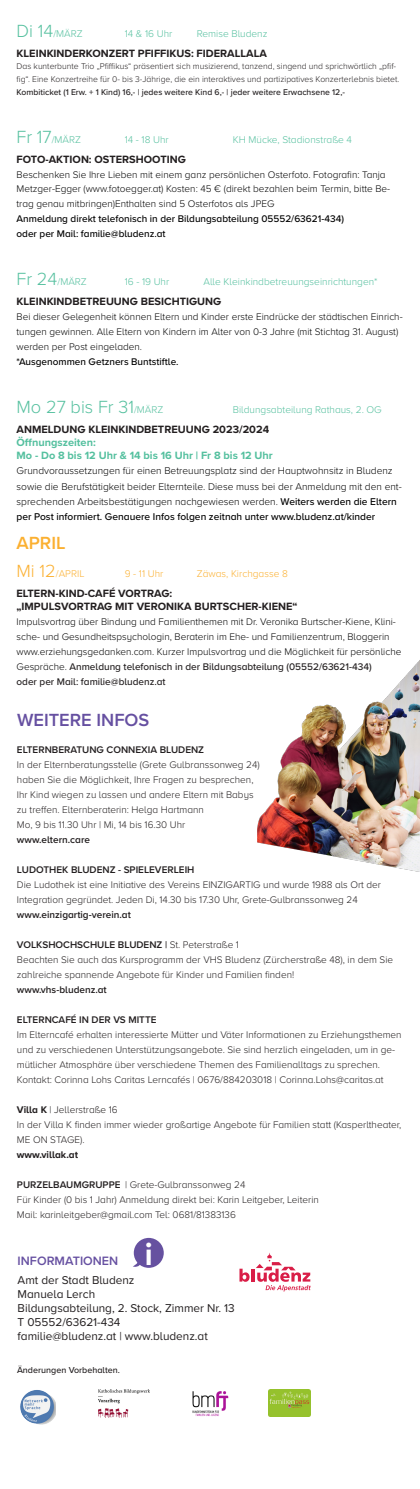
<style>
.page{position:relative;width:420px;height:1489px;background:#fff}
.page>*{position:absolute;margin:0;border:0;box-sizing:border-box;transform-origin:0 0}
.t1{font:300 18.2px "Proxima Nova A";color:#55c09f}
.t2{font:600 18.2px "Proxima Nova A";color:#6650a1}
.t3{font:600 18.2px "Proxima Nova A";color:#fbb031}
.t4{font:600 12.6px "Proxima Nova A";color:#6650a1}
.t5{font:11.8px "Proxima Nova A";color:#231f20}
.t6{font:700 11px "Proxima Nova A";color:#231f20}
.t7{font:700 11px/13.1px "Proxima Nova A";color:#55c09f}
.t8{font:300 10.2px/15.3px "Proxima Nova A";color:#000001}
.t9{font:300 10.1px "Proxima Nova A";color:#55c09f}
.t10{font:300 10.1px "Proxima Nova A";color:#fbb031}
.t11{font:300 10px/15px "Proxima Nova A";color:#231f20}
.t12{font:300 10px/15px "Proxima Nova A";color:#000001}
.t13{font:600 10px "Proxima Nova A";color:#231f20}
.t14{font:500 10px/15px "Proxima Nova A";color:#000001}
.t15{font:500 8.9px "Proxima Nova A";color:#231f20}
.t16{font:300 8.6px/12.7px "Proxima Nova A";color:#231f20}
.t17{font:500 8.6px "Proxima Nova A";color:#231f20}
.s1{font-size:18.2px}
.s2{font-size:10.1px}
.s3{color:#231f20}
.s4{font-weight:500}
.s5{font-weight:500;color:#231f20}
.s6{font-weight:300}
.s7{font-weight:600}
.s8{font-weight:700}
</style>
<div class="page">
<svg style="left:239px;top:1252px;width:72px;height:39px"></svg>
<div style="left:134px;top:1237px;width:30px;height:30px;background:#6651a0;border-radius:50%"></div>
<img style="left:20px;top:1390px;width:36px;height:35px">
<img style="left:192px;top:1391px;width:37px;height:24px">
<img style="left:268px;top:1389px;width:42px;height:26px">
<img style="left:98px;top:1389px;width:51px;height:28px">
<img style="left:258px;top:660px;width:162px;height:212px">
<svg style="left:133px;top:1241px;width:18px;height:27px"></svg>
<p class="t9" style="left:17px;top:26px;width:68px"><span class="s1">Di 14</span>/MÄRZ</p>
<p class="t9" style="left:125px;top:26px;width:49px">14 &amp; 16 Uhr</p>
<p class="t9" style="left:197px;top:26px;width:72px">Remise Bludenz</p>
<p class="t6" style="left:17px;top:45px;width:252px">KLEINKINDERKONZERT PFIFFIKUS: FIDERALLALA</p>
<p class="t16" style="left:17px;top:60px;width:384px">Das kunterbunte Trio „Pfiffikus“ präsentiert sich musizierend, tanzend, singend und sprichwörtlich „pfif&shy;fig“. Eine Konzertreihe für 0- bis 3-Jährige, die ein interaktives und partizipatives Konzerterlebnis bietet.</p>
<p class="t17" style="left:17px;top:85px;width:330px">Kombiticket (1 Erw. + 1 Kind) 16,- | jedes weitere Kind 6,- | jeder weitere Erwachsene 12,-</p>
<p class="t9" style="left:17px;top:132px;width:66px"><span class="s1">Fr 17</span>/MÄRZ</p>
<p class="t9" style="left:125px;top:132px;width:46px">14 - 18 Uhr</p>
<p class="t9" style="left:233px;top:132px;width:121px">KH Mücke, Stadionstraße 4</p>
<p class="t6" style="left:17px;top:151px;width:171px">FOTO-AKTION: OSTERSHOOTING</p>
<p class="t12" style="left:17px;top:166px;width:375px">Beschenken Sie Ihre Lieben mit einem ganz persönlichen Osterfoto. Fotografin: Tanja<br>Metzger-Egger (www.fotoegger.at) Kosten: 45 € (direkt bezahlen beim Termin, bitte Be&shy;trag genau mitbringen)Enthalten sind 5 Osterfotos als JPEG</p>
<p class="t14" style="left:17px;top:211px;width:329px">Anmeldung direkt telefonisch in der Bildungsabteilung 05552/63621-434) oder per Mail: familie@bludenz.at</p>
<p class="t9" style="left:17px;top:274px;width:72px"><span class="s1">Fr 24</span>/MÄRZ</p>
<p class="t9" style="left:125px;top:274px;width:46px">16 - 19 Uhr</p>
<p class="t9" style="left:203px;top:274px;width:175px">Alle Kleinkindbetreuungseinrichtungen*</p>
<p class="t6" style="left:17px;top:293px;width:206px">KLEINKINDBETREUUNG BESICHTIGUNG</p>
<p class="t12" style="left:17px;top:309px;width:387px">Bei dieser Gelegenheit können Eltern und Kinder erste Eindrücke der städtischen Einrich&shy;tungen gewinnen. Alle Eltern von Kindern im Alter von 0-3 Jahre (mit Stichtag 31. August) werden per Post eingeladen.</p>
<p class="t14" style="left:17px;top:354px;width:163px">*Ausgenommen Getzners Buntstiftle.</p>
<p class="t1" style="left:17px;top:393px;width:148px">Mo 27 bis Fr 31<span class="s2">/MÄRZ</span></p>
<p class="t9" style="left:233px;top:402px;width:150px">Bildungsabteilung Rathaus, 2. OG</p>
<p class="t7" style="left:17px;top:422px;width:258px"><span class="s3">ANMELDUNG KLEINKINDBETREUUNG 2023/2024<br></span>Öffnungszeiten:<br>Mo - Do 8 bis 12 Uhr &amp; 14 bis 16 Uhr | Fr 8 bis 12 Uhr</p>
<p class="t8" style="left:17px;top:463px;width:386px">Grundvoraussetzungen für einen Betreuungsplatz sind der Hauptwohnsitz in Bludenz sowie die Berufstätigkeit beider Elternteile. Diese muss bei der Anmeldung mit den ent&shy;sprechenden Arbeitsbestätigungen nachgewiesen werden. <span class="s4">Weiters werden die Eltern per Post informiert. Genauere Infos folgen zeitnah unter www.bludenz.at/kinder</span></p>
<p class="t3" style="left:17px;top:529px;width:50px">APRIL</p>
<p class="t10" style="left:17px;top:566px;width:69px"><span class="s1">Mi 12</span>/APRIL</p>
<p class="t10" style="left:125px;top:566px;width:40px">9 - 11 Uhr</p>
<p class="t10" style="left:197px;top:566px;width:93px">Zäwas, Kirchgasse 8</p>
<p class="t6" style="left:17px;top:585px;width:157px">ELTERN-KIND-CAFÉ VORTRAG:</p>
<p class="t6" style="left:17px;top:598px;width:282px">„IMPULSVORTRAG MIT VERONIKA BURTSCHER-KIENE“</p>
<p class="t12" style="left:17px;top:613px;width:386px">Impulsvortrag über Bindung und Familienthemen mit Dr. Veronika Burtscher-Kiene, Klini&shy;sche- und Gesundheitspsychologin, Beraterin im Ehe- und Familienzentrum, Bloggerin www.erziehungsgedanken.com. Kurzer Impulsvortrag und die Möglichkeit für persönliche Gespräche. <span class="s5">Anmeldung telefonisch in der Bildungsabteilung (05552/63621-434)<br>oder per Mail: familie@bludenz.at</span></p>
<p class="t2" style="left:17px;top:706px;width:134px">WEITERE INFOS</p>
<p class="t13" style="left:17px;top:742px;width:189px">ELTERNBERATUNG CONNEXIA BLUDENZ</p>
<p class="t11" style="left:17px;top:756px;width:244px">In der Elternberatungsstelle (Grete Gulbranssonweg 24) haben Sie die Möglichkeit, Ihre Fragen zu besprechen, Ihr Kind wiegen zu lassen und andere Eltern mit Babys zu treffen. Elternberaterin: Helga Hartmann<br>Mo, 9 bis 11.30 Uhr | Mi, 14 bis 16.30 Uhr</p>
<p class="t13" style="left:17px;top:832px;width:75px">www.eltern.care</p>
<p class="t13" style="left:17px;top:862px;width:179px">LUDOTHEK BLUDENZ - SPIELEVERLEIH</p>
<p class="t11" style="left:17px;top:876px;width:365px">Die Ludothek ist eine Initiative des Vereins EINZIGARTIG und wurde 1988 als Ort der<br>Integration gegründet. Jeden Di, 14.30 bis 17.30 Uhr, Grete-Gulbranssonweg 24</p>
<p class="t13" style="left:17px;top:907px;width:115px">www.einzigartig-verein.at</p>
<p class="t13" style="left:17px;top:937px;width:223px">VOLKSHOCHSCHULE BLUDENZ | <span class="s6">St. Peterstraße 1</span></p>
<p class="t11" style="left:17px;top:951px;width:377px">Beachten Sie auch das Kursprogramm der VHS Bludenz (Zürcherstraße 48), in dem Sie zahlreiche spannende Angebote für Kinder und Familien finden!<br><span class="s7">www.vhs-bludenz.at</span></p>
<p class="t13" style="left:17px;top:1011px;width:141px">ELTERNCAFÉ IN DER VS MITTE</p>
<p class="t11" style="left:17px;top:1026px;width:386px">Im Elterncafé erhalten interessierte Mütter und Väter Informationen zu Erziehungsthemen und zu verschiedenen Unterstützungsangebote. Sie sind herzlich eingeladen, um in ge&shy;mütlicher Atmosphäre über verschiedene Themen des Familienalltags zu sprechen.</p>
<p class="t11" style="left:17px;top:1071px;width:368px">Kontakt: Corinna Lohs Caritas Lerncafés | 0676/884203018 | Corinna.Lohs@caritas.at</p>
<p class="t11" style="left:17px;top:1101px;width:102px"><span class="s8">Villa K</span> | Jellerstraße 16</p>
<p class="t11" style="left:17px;top:1116px;width:385px">In der Villa K finden immer wieder großartige Angebote für Familien statt (Kasperltheater,<br>ME ON STAGE).<br><span class="s8">www.villak.at</span></p>
<p class="t11" style="left:17px;top:1176px;width:303px"><span class="s7">PURZELBAUMGRUPPE</span> | Grete-Gulbranssonweg 24<br>Für Kinder (0 bis 1 Jahr) Anmeldung direkt bei: Karin Leitgeber, Leiterin<br>Mail: karinleitgeber@gmail.com Tel: 0681/81383136</p>
<p class="t4" style="left:18px;top:1251px;width:102px">INFORMATIONEN</p>
<p class="t5" style="left:18px;top:1270px;width:118px">Amt der Stadt Bludenz</p>
<p class="t5" style="left:18px;top:1284px;width:79px">Manuela Lerch</p>
<p class="t5" style="left:18px;top:1298px;width:218px">Bildungsabteilung, 2. Stock, Zimmer Nr. 13</p>
<p class="t5" style="left:18px;top:1312px;width:104px">T 05552/63621-434</p>
<p class="t5" style="left:18px;top:1327px;width:191px">familie@bludenz.at | www.bludenz.at</p>
<p class="t15" style="left:17px;top:1363px;width:104px">Änderungen Vorbehalten.</p>
</div>
